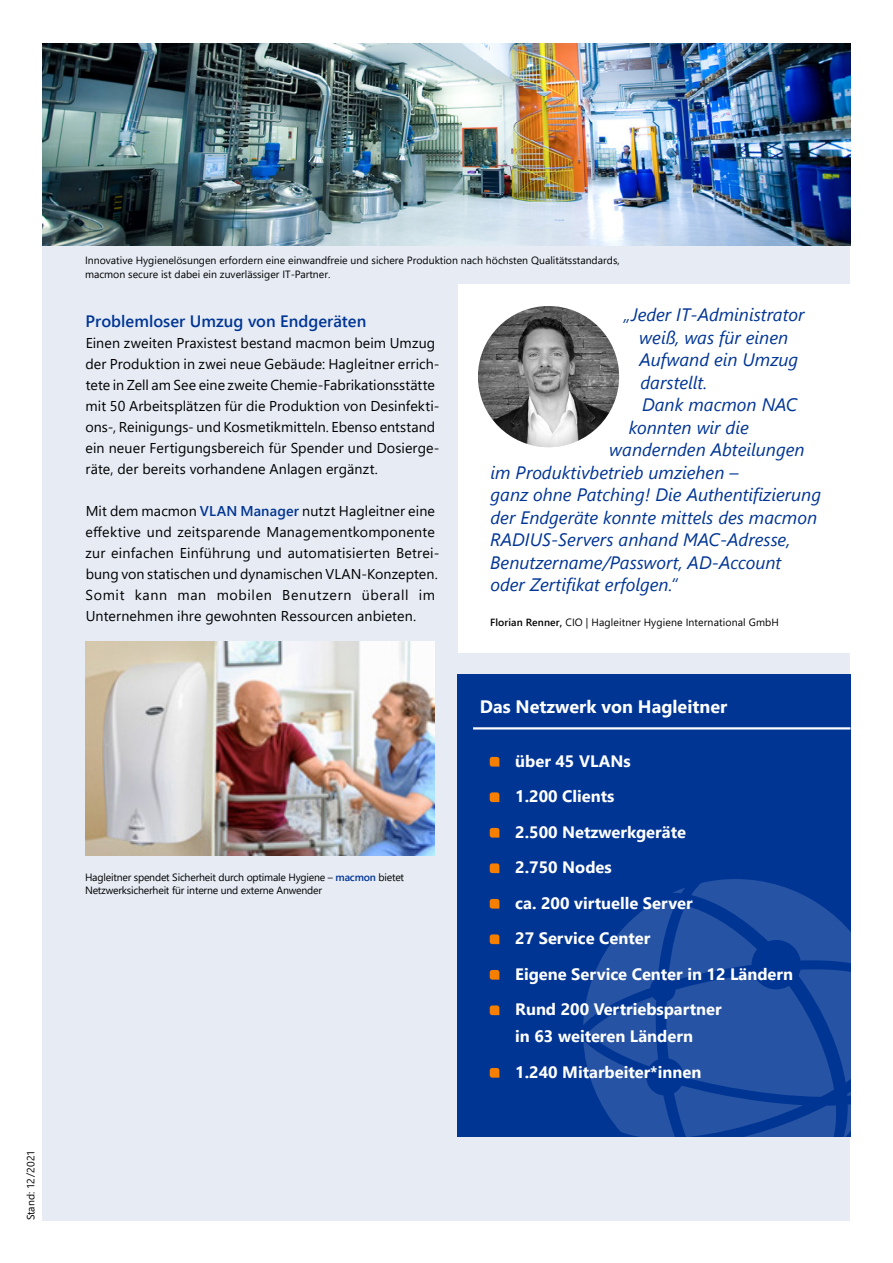
<style>
.page{position:relative;width:893px;height:1263px;background:#fff}
.page>*{position:absolute;margin:0;border:0;box-sizing:border-box;transform-origin:0 0}
.t1{font:italic 18px "Segoe UI";color:#003594}
.t2{font:700 18px "Segoe UI";color:#fff}
.t3{font:700 16.5px/35.5px "Segoe UI";color:#fff}
.t4{font:600 16.5px "Segoe UI";color:#003594}
.t5{font:14.25px/21px "Segoe UI";letter-spacing:.01em;color:#000}
.t6{font:10.5px/14.2px "Segoe UI";color:#000}
.t7{font:10.5px/12.6px "Segoe UI";letter-spacing:-.02em;color:#000}
.s1{font-weight:600;color:#003594}
.s2{font-weight:600;font-size:10.35px}
.s3{font-weight:600}
</style>
<div class="page">
<div style="left:43px;top:43px;width:807px;height:1177px;background:#e6ebf4"></div>
<img style="left:43px;top:43px;width:807px;height:202px">
<img style="left:85px;top:642px;width:350px;height:214px">
<div style="left:457px;top:674px;width:393px;height:463px;background:#003594"></div>
<svg style="left:583px;top:879px;width:267px;height:258px"></svg>
<hr style="left:473px;top:727px;width:377px;height:2px;background:#fff">
<svg style="left:490px;top:757px;width:9px;height:9px"></svg>
<svg style="left:490px;top:792px;width:9px;height:10px"></svg>
<svg style="left:490px;top:828px;width:9px;height:9px"></svg>
<svg style="left:490px;top:863px;width:9px;height:10px"></svg>
<svg style="left:490px;top:899px;width:9px;height:10px"></svg>
<svg style="left:490px;top:934px;width:9px;height:10px"></svg>
<svg style="left:490px;top:970px;width:9px;height:10px"></svg>
<svg style="left:490px;top:1005px;width:9px;height:10px"></svg>
<svg style="left:490px;top:1068px;width:9px;height:10px"></svg>
<div style="left:458px;top:284px;width:393px;height:369px;background:#fff"></div>
<img style="left:478px;top:306px;width:141px;height:141px;border-radius:71px">
<p class="t6" style="left:23px;top:1220px;width:72px;rotate:-90deg">Stand: 12/2021</p>
<p class="t6" style="left:85px;top:252px;width:536px">Innovative Hygienelösungen erfordern eine einwandfreie und sichere Produktion nach höchsten Qualitätsstandards, macmon secure ist dabei ein zuverlässiger IT-Partner.</p>
<p class="t4" style="left:86px;top:306px;width:282px">Problemloser Umzug von Endgeräten</p>
<p class="t5" style="left:85px;top:331px;width:356px">Einen zweiten Praxistest bestand macmon beim Umzug der Produktion in zwei neue Gebäude: Hagleitner errich&shy;tete in Zell am See eine zweite Chemie-Fabrikationsstätte mit 50 Arbeitsplätzen für die Produktion von Desinfekti&shy;ons-, Reinigungs- und Kosmetikmitteln. Ebenso entstand ein neuer Fertigungsbereich für Spender und Dosierge&shy;räte, der bereits vorhandene Anlagen ergänzt.</p>
<p class="t5" style="left:85px;top:499px;width:356px">Mit dem macmon <span class="s1">VLAN Manager</span> nutzt Hagleitner eine effektive und zeitsparende Managementkomponente zur einfachen Einführung und automatisierten Betrei&shy;bung von statischen und dynamischen VLAN-Konzepten.<br>Somit kann man mobilen Benutzern überall im Unternehmen ihre gewohnten Ressourcen anbieten.</p>
<p class="t7" style="left:85px;top:870px;width:321px">Hagleitner spendet Sicherheit durch optimale Hygiene – <span class="s1">macmon</span> bietet<br>Netzwerksicherheit für interne und externe Anwender</p>
<p class="t1" style="left:624px;top:298px;width:182px">„Jeder IT-Administrator</p>
<p class="t1" style="left:639px;top:320px;width:150px">weiß, was für einen</p>
<p class="t1" style="left:639px;top:343px;width:160px">Aufwand ein Umzug</p>
<p class="t1" style="left:640px;top:365px;width:68px">darstellt.</p>
<p class="t1" style="left:642px;top:388px;width:157px">Dank macmon NAC</p>
<p class="t1" style="left:629px;top:410px;width:122px">konnten wir die</p>
<p class="t1" style="left:609px;top:433px;width:197px">wandernden Abteilungen</p>
<p class="t1" style="left:491px;top:455px;width:249px">im Produktivbetrieb umziehen –</p>
<p class="t1" style="left:490px;top:478px;width:332px">ganz ohne Patching! Die Authentifizierung</p>
<p class="t1" style="left:490px;top:500px;width:328px">der Endgeräte konnte mittels des macmon</p>
<p class="t1" style="left:490px;top:523px;width:301px">RADIUS-Servers anhand MAC-Adresse,</p>
<p class="t1" style="left:490px;top:545px;width:293px">Benutzername/Passwort, AD-Account</p>
<p class="t1" style="left:490px;top:568px;width:189px">oder Zertifikat erfolgen.“</p>
<p class="t6" style="left:490px;top:614px;width:290px"><span class="s2">Florian Renner</span><span class="s3">,</span> CIO | Hagleitner Hygiene International GmbH</p>
<p class="t2" style="left:480px;top:689px;width:249px">Das Netzwerk von Hagleitner</p>
<p class="t3" style="left:515px;top:742px;width:279px">über 45 VLANs<br>1.200 Clients<br>2.500 Netzwerkgeräte<br>2.750 Nodes<br>ca. 200 virtuelle Server<br>27 Service Center<br>Eigene Service Center in 12 Ländern<br>Rund 200 Vertriebspartner</p>
<p class="t3" style="left:515px;top:1017px;width:188px">in 63 weiteren Ländern<br>1.240 Mitarbeiter*innen</p>
</div>
